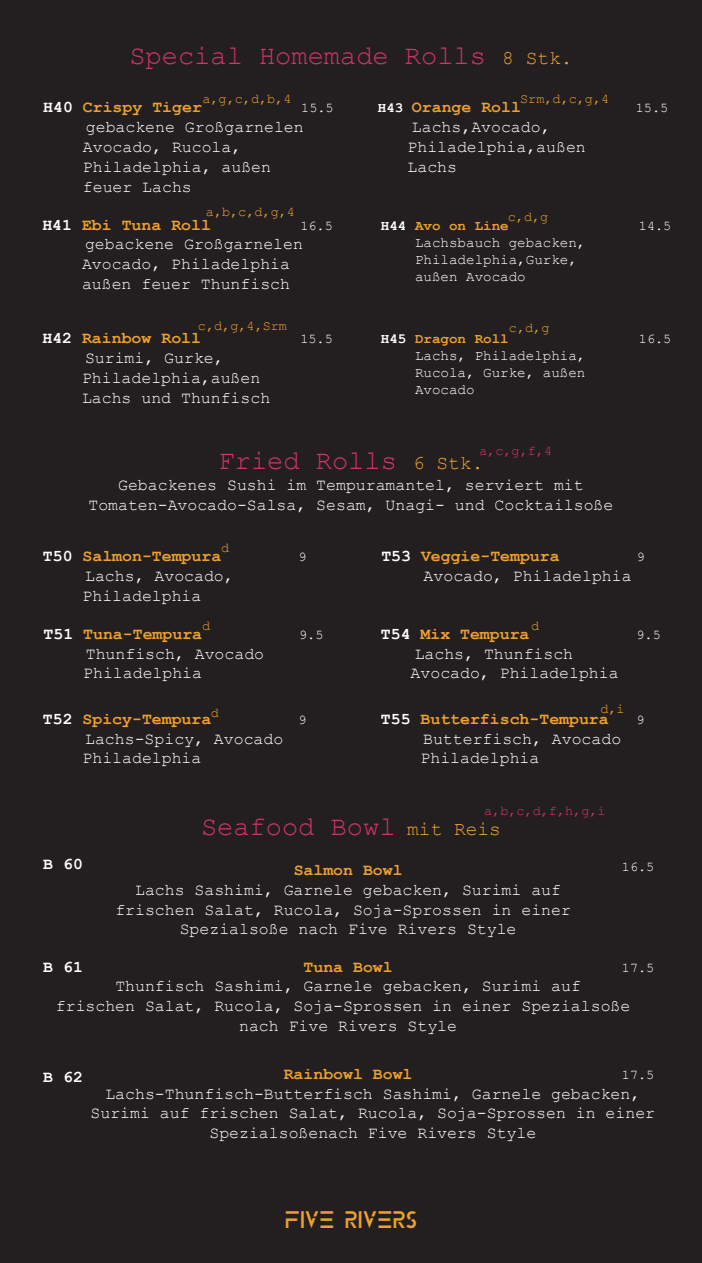
<style>
.page{position:relative;width:702px;height:1263px;background:#231f20}
.page>*{position:absolute;margin:0;border:0;box-sizing:border-box;transform-origin:0 0}
.t1{font:27px "Courier New";color:#d3336a}
.t2{font:24px "Colony";color:#eda02d}
.t3{font:16.5px/19.8px "Courier New";color:#fff}
.t4{font:700 16.5px "Courier New";color:#eda02d}
.t5{font:700 16.5px "Courier New";color:#fff}
.t6{font:14.25px/17.1px "Courier New";color:#fff}
.t7{font:700 14.25px "Courier New";color:#eda02d}
.t8{font:13.5px "Courier New";color:#eda02d}
.t9{font:13.5px "Courier New";color:#fff}
.t10{font:13.5px "Courier New";color:#d3336a}
.s1{font-size:19.5px;color:#eaa037}
.s2{color:#fff}
.s3{font-size:14.25px;color:#fff}
.s4{font-size:19.5px;color:#eda02d}
</style>
<div class="page">
<h1 class="t1" style="left:129px;top:39px;width:444px">Special Homemade Rolls <span class="s1">8 Stk.</span></h1>
<p class="t8" style="left:202px;top:91px;width:91px">a,g,c,d,b,4</p>
<p class="t4" style="left:43px;top:97px;width:160px"><span class="s2">H40</span> Crispy Tiger</p>
<p class="t9" style="left:301px;top:100px;width:34px">15.5</p>
<p class="t3" style="left:83px;top:116px;width:222px">gebackene Großgarnelen<br>Avocado, Rucola,<br>Philadelphia, außen feuer Lachs</p>
<p class="t8" style="left:206px;top:204px;width:91px">a,b,c,d,g,4</p>
<p class="t4" style="left:42px;top:214px;width:170px"><span class="s2">H41</span> Ebi Tuna Roll</p>
<p class="t9" style="left:300px;top:217px;width:34px">16.5</p>
<p class="t3" style="left:82px;top:234px;width:222px">gebackene Großgarnelen<br>Avocado, Philadelphia außen feuer Thunfisch</p>
<p class="t8" style="left:198px;top:317px;width:91px">c,d,g,4,Srm</p>
<p class="t4" style="left:42px;top:328px;width:160px"><span class="s2">H42</span> Rainbow Roll</p>
<p class="t9" style="left:300px;top:331px;width:34px">15.5</p>
<p class="t3" style="left:82px;top:347px;width:190px">Surimi, Gurke,<br>Philadelphia,außen<br>Lachs und Thunfisch</p>
<p class="t8" style="left:520px;top:90px;width:91px">Srm,d,c,g,4</p>
<p class="t4" style="left:378px;top:97px;width:145px"><span class="s3">H43</span> Orange Roll</p>
<p class="t9" style="left:635px;top:100px;width:34px">15.5</p>
<p class="t3" style="left:407px;top:116px;width:180px">Lachs,Avocado,<br>Philadelphia,außen<br>Lachs</p>
<p class="t8" style="left:507px;top:208px;width:42px">c,d,g</p>
<p class="t7" style="left:381px;top:216px;width:129px"><span class="s2">H44</span> Avo on Line</p>
<p class="t9" style="left:639px;top:217px;width:34px">14.5</p>
<p class="t6" style="left:415px;top:233px;width:172px">Lachsbauch gebacken,<br>Philadelphia,Gurke, außen Avocado</p>
<p class="t8" style="left:509px;top:319px;width:42px">c,d,g</p>
<p class="t7" style="left:381px;top:330px;width:129px"><span class="s2">H45</span> Dragon Roll</p>
<p class="t9" style="left:639px;top:331px;width:34px">16.5</p>
<p class="t6" style="left:415px;top:347px;width:172px;text-align:justify">Lachs, Philadelphia, Rucola, Gurke, außen Avocado</p>
<p class="t10" style="left:479px;top:442px;width:74px">a,c,g,f,4</p>
<h1 class="t1" style="left:218px;top:444px;width:266px">Fried Rolls <span class="s4">6 Stk.</span></h1>
<p class="t3" style="left:88px;top:474px;width:526px;text-align:center">Gebackenes Sushi im Tempuramantel, serviert mit<br>Tomaten-Avocado-Salsa, Sesam, Unagi- und Cocktailsoße</p>
<p class="t8" style="left:221px;top:540px;width:10px">d</p>
<p class="t4" style="left:43px;top:546px;width:180px"><span class="s2">T50</span> Salmon-Tempura</p>
<p class="t9" style="left:298px;top:549px;width:10px">9</p>
<p class="t3" style="left:83px;top:565px;width:153px">Lachs, Avocado,<br>Philadelphia</p>
<p class="t4" style="left:381px;top:546px;width:180px"><span class="s2">T53</span> Veggie-Tempura</p>
<p class="t9" style="left:637px;top:549px;width:10px">9</p>
<p class="t3" style="left:423px;top:565px;width:209px">Avocado, Philadelphia</p>
<p class="t8" style="left:202px;top:617px;width:10px">d</p>
<p class="t4" style="left:44px;top:623px;width:160px"><span class="s2">T51</span> Tuna-Tempura</p>
<p class="t9" style="left:299px;top:626px;width:26px">9.5</p>
<p class="t3" style="left:83px;top:643px;width:182px">Thunfisch, Avocado<br>Philadelphia</p>
<p class="t8" style="left:531px;top:617px;width:10px">d</p>
<p class="t4" style="left:381px;top:623px;width:150px"><span class="s2">T54</span> Mix Tempura</p>
<p class="t9" style="left:636px;top:626px;width:26px">9.5</p>
<p class="t3" style="left:410px;top:643px;width:209px">Lachs, Thunfisch<br>Avocado, Philadelphia</p>
<p class="t8" style="left:211px;top:704px;width:10px">d</p>
<p class="t4" style="left:43px;top:708px;width:170px"><span class="s2">T52</span> Spicy-Tempura</p>
<p class="t9" style="left:298px;top:711px;width:10px">9</p>
<p class="t3" style="left:83px;top:728px;width:202px">Lachs-Spicy, Avocado<br>Philadelphia</p>
<p class="t8" style="left:600px;top:700px;width:26px">d,i</p>
<p class="t4" style="left:381px;top:708px;width:229px"><span class="s2">T55</span> Butterfisch-Tempura</p>
<p class="t9" style="left:636px;top:711px;width:10px">9</p>
<p class="t3" style="left:420px;top:728px;width:202px">Butterfisch, Avocado<br>Philadelphia</p>
<p class="t5" style="left:43px;top:854px;width:41px">B 60</p>
<p class="t10" style="left:484px;top:802px;width:123px">a,b,c,d,f,h,g,i</p>
<h1 class="t1" style="left:201px;top:810px;width:301px">Seafood Bowl <span class="s1">mit Reis</span></h1>
<p class="t4" style="left:293px;top:860px;width:110px">Salmon Bowl</p>
<p class="t3" style="left:135px;top:879px;width:427px">Lachs Sashimi, Garnele gebacken, Surimi auf</p>
<p class="t3" style="left:115px;top:899px;width:457px">frischen Salat, Rucola, Soja-Sprossen in einer</p>
<p class="t3" style="left:180px;top:919px;width:338px">Spezialsoße nach Five Rivers Style</p>
<p class="t9" style="left:622px;top:859px;width:34px">16.5</p>
<p class="t5" style="left:43px;top:956px;width:41px">B 61</p>
<p class="t4" style="left:303px;top:956px;width:91px">Tuna Bowl</p>
<p class="t3" style="left:115px;top:976px;width:467px">Thunfisch Sashimi, Garnele gebacken, Surimi auf</p>
<p class="t3" style="left:56px;top:996px;width:576px">frischen Salat, Rucola, Soja-Sprossen in einer Spezialsoße</p>
<p class="t3" style="left:239px;top:1015px;width:219px">nach Five Rivers Style</p>
<p class="t9" style="left:622px;top:959px;width:34px">17.5</p>
<p class="t5" style="left:43px;top:1066px;width:41px">B 62</p>
<p class="t4" style="left:284px;top:1063px;width:130px">Rainbowl Bowl</p>
<p class="t3" style="left:90px;top:1083px;width:566px;text-align:center">Lachs-Thunfisch-Butterfisch Sashimi, Garnele gebacken,<br>Surimi auf frischen Salat, Rucola, Soja-Sprossen in einer<br>Spezialsoßenach Five Rivers Style</p>
<p class="t9" style="left:622px;top:1066px;width:34px">17.5</p>
<h2 class="t2" style="left:285px;top:1207px;width:134px">FIVE RIVERS</h2>
</div>
